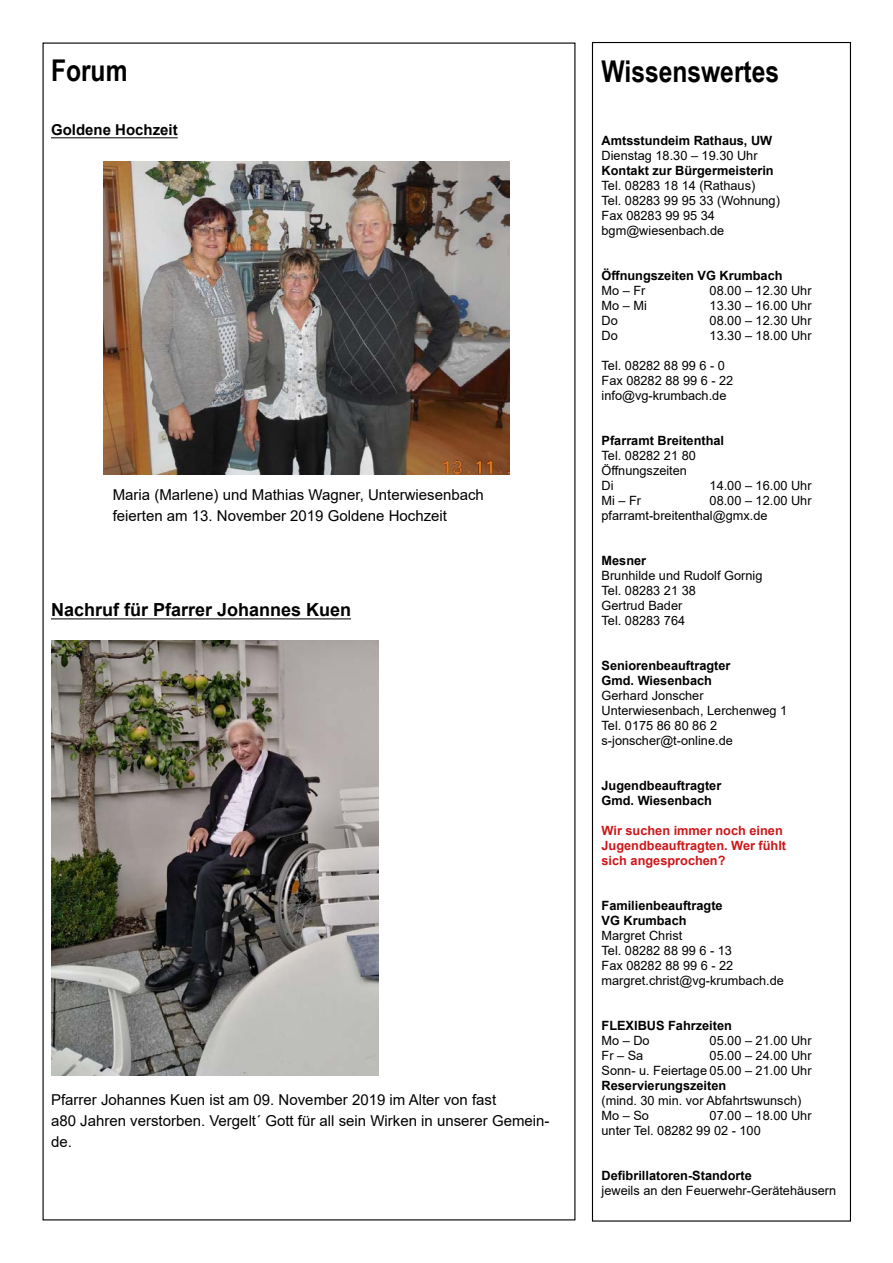
<style>
.page{position:relative;width:893px;height:1263px;background:#fff}
.page>*{position:absolute;margin:0;border:0;box-sizing:border-box;transform-origin:0 0}
.t1{font:700 30px "Arial Narrow";color:#000}
.t2{font:700 18px "Arial";color:#000}
.t3{font:15px/21px "Arial";color:#000}
.t4{font:700 15px "Arial";color:#000}
.t5{font:12.75px/15px "Arial";color:#000}
.t6{font:700 12.75px/15px "Arial";color:#000}
.t7{font:700 12.75px/15px "Arial";color:#cd171a}
</style>
<div class="page">
<hr style="left:51px;top:137px;width:127px;height:1px;background:#000">
<img style="left:104px;top:162px;width:405px;height:312px">
<hr style="left:51px;top:618px;width:300px;height:1px;background:#000">
<img style="left:51px;top:640px;width:327px;height:436px">
<h1 class="t1" style="left:51px;top:48px;width:78px">Forum</h1>
<p class="t4" style="left:51px;top:119px;width:128px">Goldene Hochzeit</p>
<p class="t3" style="left:113px;top:484px;width:373px">Maria (Marlene) und Mathias Wagner, Unterwiesenbach feierten am 13. November 2019 Goldene Hochzeit</p>
<h2 class="t2" style="left:51px;top:597px;width:302px">Nachruf für Pfarrer Johannes Kuen</h2>
<p class="t3" style="left:51px;top:1089px;width:500px">Pfarrer Johannes Kuen ist am 09. November 2019 im Alter von fast<br>a80 Jahren verstorben. Vergelt´ Gott für all sein Wirken in unserer Gemein&shy;de.</p>
<h1 class="t1" style="left:602px;top:49px;width:179px">Wissenswertes</h1>
<p class="t6" style="left:602px;top:133px;width:172px">Amtsstundeim Rathaus, UW</p>
<p class="t5" style="left:602px;top:148px;width:158px">Dienstag 18.30 – 19.30 Uhr</p>
<p class="t6" style="left:602px;top:163px;width:174px">Kontakt zur Bürgermeisterin</p>
<p class="t5" style="left:602px;top:178px;width:180px">Tel. 08283 18 14 (Rathaus)<br>Tel. 08283 99 95 33 (Wohnung)<br>Fax 08283 99 95 34 bgm@wiesenbach.de</p>
<p class="t6" style="left:602px;top:268px;width:183px">Öffnungszeiten VG Krumbach</p>
<p class="t5" style="left:602px;top:283px;width:45px">Mo – Fr</p>
<p class="t5" style="left:710px;top:283px;width:104px">08.00 – 12.30 Uhr</p>
<p class="t5" style="left:602px;top:298px;width:47px">Mo – Mi</p>
<p class="t5" style="left:710px;top:298px;width:104px">13.30 – 16.00 Uhr</p>
<p class="t5" style="left:602px;top:313px;width:18px">Do</p>
<p class="t5" style="left:710px;top:313px;width:104px">08.00 – 12.30 Uhr</p>
<p class="t5" style="left:602px;top:328px;width:18px">Do</p>
<p class="t5" style="left:710px;top:328px;width:104px">13.30 – 18.00 Uhr</p>
<p class="t5" style="left:602px;top:358px;width:133px">Tel. 08282 88 99 6 - 0<br>Fax 08282 88 99 6 - 22 info@vg-krumbach.de</p>
<p class="t6" style="left:602px;top:433px;width:124px">Pfarramt Breitenthal</p>
<p class="t5" style="left:602px;top:448px;width:96px">Tel. 08282 21 80<br>Öffnungszeiten<br>Di</p>
<p class="t5" style="left:710px;top:478px;width:104px">14.00 – 16.00 Uhr</p>
<p class="t5" style="left:602px;top:493px;width:212px;text-indent:108px">08.00 – 12.00 Uhr pfarramt-breitenthal@gmx.de</p>
<p class="t6" style="left:602px;top:553px;width:46px">Mesner</p>
<p class="t5" style="left:602px;top:568px;width:162px">Brunhilde und Rudolf Gornig<br>Tel. 08283 21 38<br>Gertrud Bader<br>Tel. 08283 764</p>
<p class="t6" style="left:602px;top:658px;width:130px">Seniorenbeauftragter<br>Gmd. Wiesenbach</p>
<p class="t5" style="left:602px;top:688px;width:187px">Gerhard Jonscher<br>Unterwiesenbach, Lerchenweg 1<br>Tel. 0175 86 80 86 2 s-jonscher@t-online.de</p>
<p class="t6" style="left:602px;top:778px;width:121px">Jugendbeauftragter<br>Gmd. Wiesenbach</p>
<p class="t7" style="left:602px;top:823px;width:186px">Wir suchen immer noch einen<br>Jugendbeauftragten. Wer fühlt sich angesprochen?</p>
<p class="t6" style="left:602px;top:898px;width:123px">Familienbeauftragte<br>VG Krumbach</p>
<p class="t5" style="left:602px;top:928px;width:184px">Margret Christ<br>Tel. 08282 88 99 6 - 13<br>Fax 08282 88 99 6 - 22 margret.christ@vg-krumbach.de</p>
<p class="t6" style="left:602px;top:1018px;width:132px">FLEXIBUS Fahrzeiten</p>
<p class="t5" style="left:602px;top:1033px;width:50px">Mo – Do</p>
<p class="t5" style="left:710px;top:1033px;width:104px">05.00 – 21.00 Uhr</p>
<p class="t5" style="left:602px;top:1048px;width:43px">Fr – Sa</p>
<p class="t5" style="left:602px;top:493px;width:41px">Mi – Fr</p>
<p class="t5" style="left:602px;top:1048px;width:212px;text-align:right">05.00 – 24.00 Uhr<br>Sonn- u. Feiertage 05.00 – 21.00 Uhr</p>
<p class="t6" style="left:602px;top:1078px;width:126px">Reservierungszeiten</p>
<p class="t5" style="left:602px;top:1093px;width:201px">(mind. 30 min. vor Abfahrtswunsch)<br>Mo – So</p>
<p class="t5" style="left:602px;top:1108px;width:212px;text-indent:108px">07.00 – 18.00 Uhr unter Tel. 08282 99 02 - 100</p>
<p class="t6" style="left:602px;top:1168px;width:152px">Defibrillatoren-Standorte</p>
<p class="t5" style="left:602px;top:1183px;width:236px">jeweils an den Feuerwehr-Gerätehäusern</p>
</div>
